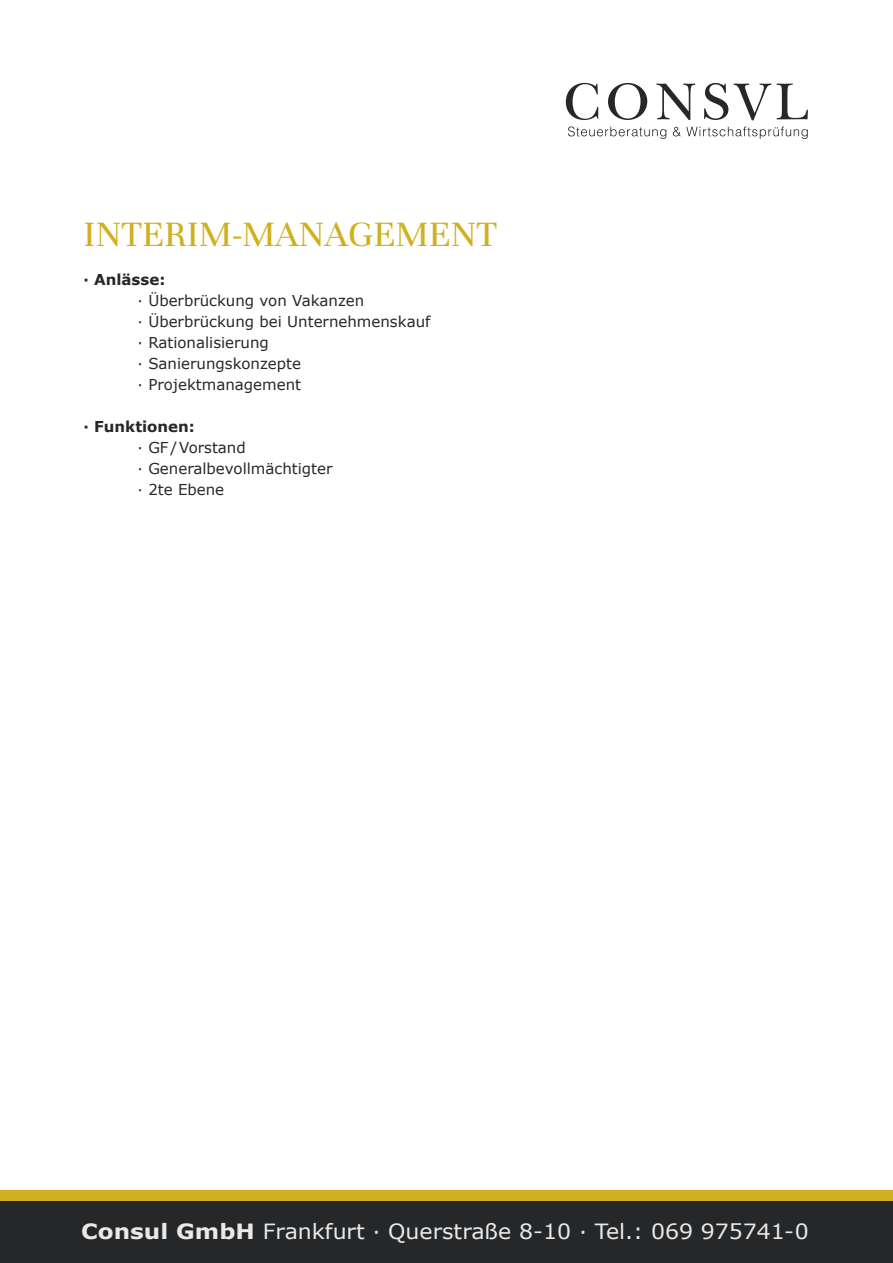
<style>
.page{position:relative;width:893px;height:1263px;background:#fff}
.page>*{position:absolute;margin:0;border:0;box-sizing:border-box;transform-origin:0 0}
.t1{font:39px "Unna";color:#d0b01f}
.t2{font:21px "Verdana";color:#e9e9ea;scale:1.05 1}
.t3{font:15px/21px "Verdana";color:#262729}
.t4{font:700 15px "Verdana";color:#262729}
.s1{font-weight:700}
</style>
<div class="page">
<div style="left:0;top:1195px;width:893px;height:68px;background:#262728"></div>
<div style="left:0;top:1189px;width:893px;height:11px;background:#d0b01f"></div>
<svg style="left:566px;top:83px;width:32px;height:37px"></svg>
<svg style="left:608px;top:83px;width:39px;height:37px"></svg>
<svg style="left:656px;top:84px;width:39px;height:36px"></svg>
<svg style="left:704px;top:83px;width:24px;height:37px"></svg>
<svg style="left:734px;top:84px;width:37px;height:36px"></svg>
<svg style="left:777px;top:84px;width:31px;height:35px"></svg>
<svg style="left:568px;top:126px;width:98px;height:13px"></svg>
<svg style="left:673px;top:127px;width:135px;height:12px"></svg>
<h1 class="t1" style="left:84px;top:213px;width:415px">INTERIM-MANAGEMENT</h1>
<p class="t4" style="left:84px;top:270px;width:83px">· Anlässe:</p>
<p class="t3" style="left:138px;top:290px;width:294px">· Überbrückung von Vakanzen<br>· Überbrückung bei Unternehmenskauf · Rationalisierung<br>· Sanierungskonzepte<br>· Projektmanagement</p>
<p class="t4" style="left:84px;top:417px;width:113px">· Funktionen:</p>
<p class="t3" style="left:138px;top:437px;width:196px">· GF/Vorstand<br>· Generalbevollmächtigter · 2te Ebene</p>
<h2 class="t2" style="left:81px;top:1218px;width:695px"><span class="s1">Consul GmbH</span> Frankfurt · Querstraße 8-10 · Tel.: 069 975741-0</h2>
</div>
